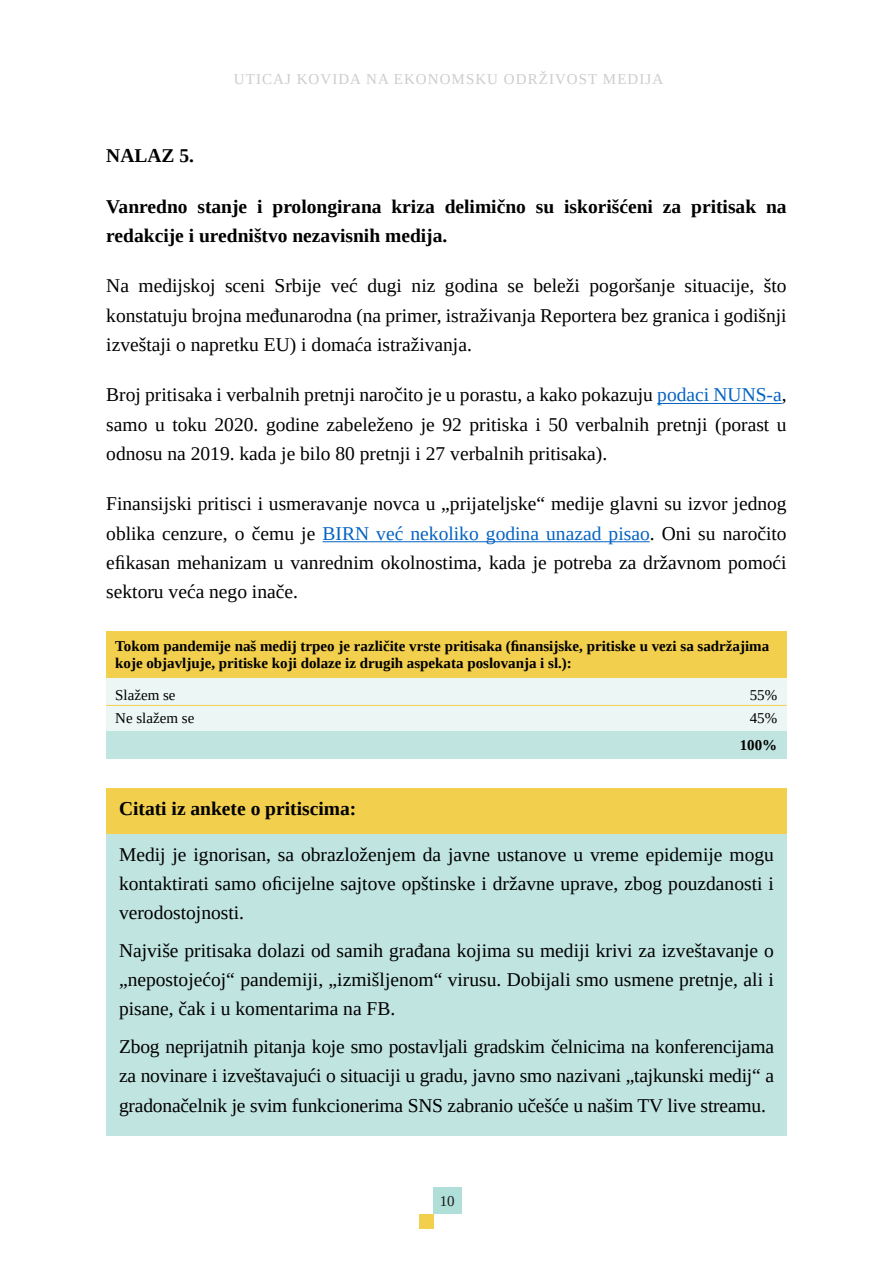
<style>
.page{position:relative;width:893px;height:1263px;background:#fff}
.page>*{position:absolute;margin:0;border:0;box-sizing:border-box;transform-origin:0 0}
.t1{font:19.5px/29.2px "Tinos";color:#000;text-align:justify}
.t2{font:700 19.5px/29.2px "Tinos";color:#000}
.t3{font:700 15px/17.2px "Tinos";color:#000}
.t4{font:15px "Tinos";letter-spacing:.07em;color:#ccc}
.t5{font:15px "Tinos";color:#000}
.t6{font:15px "Tinos";color:#1a1a1a}
.s1{color:#0563c1}
</style>
<div class="page">
<div style="left:419px;top:1214px;width:14px;height:14px;background:#f2cf4d"></div>
<div style="left:433px;top:1187px;width:28px;height:27px;background:#b0ded9"></div>
<div style="left:106px;top:802px;width:681px;height:333px;background:#c0e4e0"></div>
<div style="left:106px;top:788px;width:681px;height:46px;background:#f2cf4d"></div>
<hr style="left:657px;top:403px;width:125px;height:1px;background:#0563c1">
<hr style="left:322px;top:541px;width:328px;height:1px;background:#0563c1">
<div style="left:106px;top:677px;width:681px;height:82px;background:#ebf6f5"></div>
<div style="left:106px;top:732px;width:681px;height:27px;background:#c0e4e0"></div>
<div style="left:106px;top:631px;width:681px;height:47px;background:#f2cf4d"></div>
<hr style="left:106px;top:705px;width:681px;height:1px;background:#f2cf4d">
<p class="t4" style="left:234px;top:70px;width:431px">UTICAJ KOVIDA NA EKONOMSKU ODRŽIVOST MEDIJA</p>
<p class="t2" style="left:106px;top:141px;width:89px">NALAZ 5.</p>
<p class="t2" style="left:106px;top:191px;width:682px">Vanredno stanje i prolongirana kriza delimično su iskorišćeni za pritisak na redakcije i uredništvo nezavisnih medija.</p>
<p class="t1" style="left:106px;top:271px;width:682px">Na medijskoj sceni Srbije već dugi niz godina se beleži pogoršanje situacije, što konstatuju brojna međunarodna (na primer, istraživanja Reportera bez granica i godišnji izveštaji o napretku EU) i domaća istraživanja.</p>
<p class="t1" style="left:106px;top:380px;width:682px">Broj pritisaka i verbalnih pretnji naročito je u porastu, a kako pokazuju <span class="s1">podaci NUNS-a</span>, samo u toku 2020. godine zabeleženo je 92 pritiska i 50 verbalnih pretnji (porast u odnosu na 2019. kada je bilo 80 pretnji i 27 verbalnih pritisaka).</p>
<p class="t1" style="left:106px;top:489px;width:682px">Finansijski pritisci i usmeravanje novca u „prijateljske“ medije glavni su izvor jednog oblika cenzure, o čemu je <span class="s1">BIRN već nekoliko godina unazad pisao</span>. Oni su naročito efikasan mehanizam u vanrednim okolnostima, kada je potreba za državnom pomoći sektoru veća nego inače.</p>
<p class="t3" style="left:115px;top:637px;width:656px">Tokom pandemije naš medij trpeo je različite vrste pritisaka (finansijske, pritiske u vezi sa sadržajima koje objavljuje, pritiske koji dolaze iz drugih aspekata poslovanja i sl.):</p>
<p class="t5" style="left:115px;top:685px;width:62px">Slažem se</p>
<p class="t5" style="left:750px;top:685px;width:29px">55%</p>
<p class="t5" style="left:115px;top:708px;width:81px">Ne slažem se</p>
<p class="t5" style="left:750px;top:708px;width:29px">45%</p>
<p class="t3" style="left:740px;top:736px;width:39px">100%</p>
<p class="t2" style="left:119px;top:793px;width:239px">Citati iz ankete o pritiscima:</p>
<p class="t1" style="left:119px;top:839px;width:656px">Medij je ignorisan, sa obrazloženjem da javne ustanove u vreme epidemije mogu kontaktirati samo oficijelne sajtove opštinske i državne uprave, zbog pouzdanosti i verodostojnosti.</p>
<p class="t1" style="left:119px;top:936px;width:656px">Najviše pritisaka dolazi od samih građana kojima su mediji krivi za izveštavanje o „nepostojećoj“ pandemiji, „izmišljenom“ virusu. Dobijali smo usmene pretnje, ali i pisane, čak i u komentarima na FB.</p>
<p class="t1" style="left:119px;top:1032px;width:656px">Zbog neprijatnih pitanja koje smo postavljali gradskim čelnicima na konferencijama za novinare i izveštavajući o situaciji u gradu, javno smo nazivani „tajkunski medij“ a gradonačelnik je svim funkcionerima SNS zabranio učešće u našim TV live streamu.</p>
<p class="t6" style="left:440px;top:1191px;width:16px">10</p>
</div>
